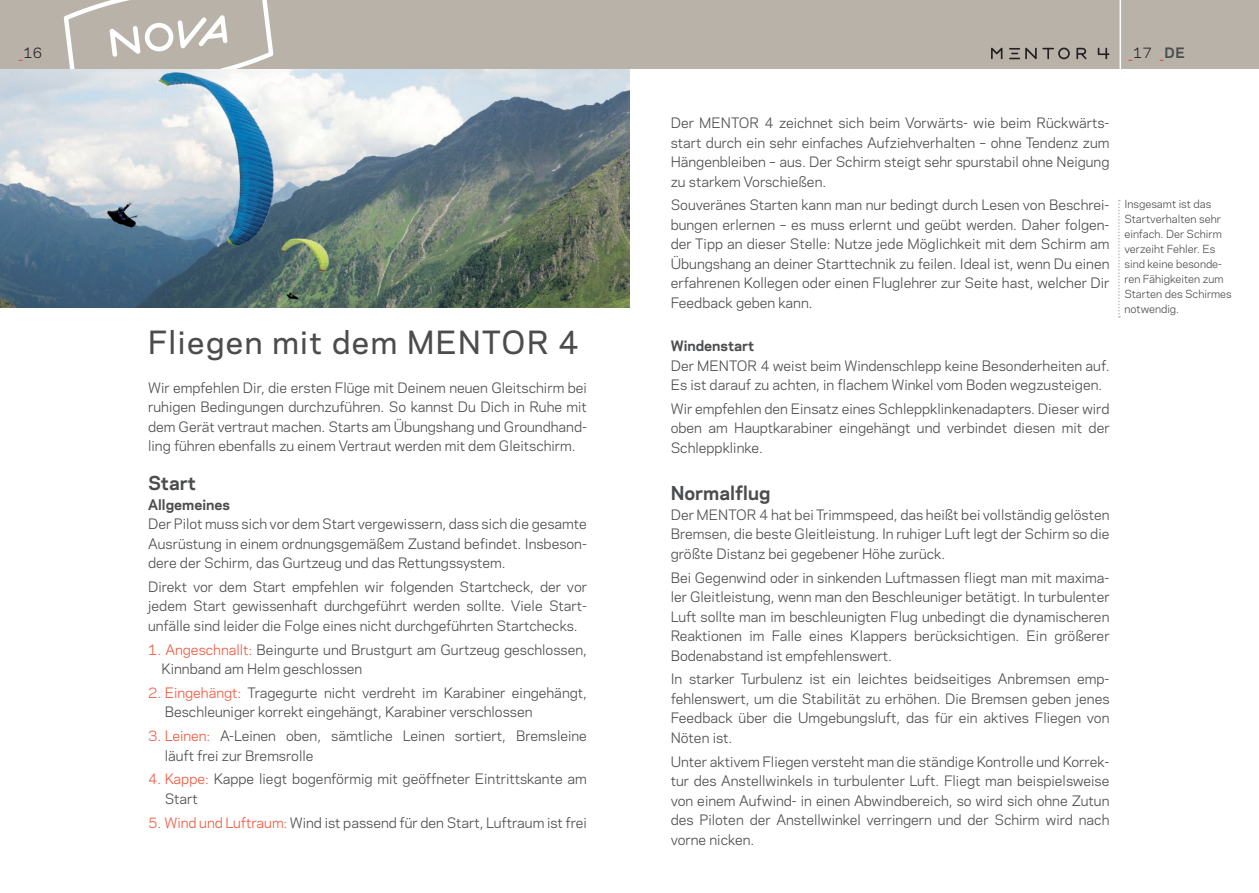
<style>
.page{position:relative;width:1259px;height:893px;background:#fff}
.page>*{position:absolute;margin:0;border:0;box-sizing:border-box;transform-origin:0 0}
.t1{font:500 30px "Galaxie Polaris";letter-spacing:.05em;color:#4b4c4d}
.t2{font:700 18px "Galaxie Polaris";color:#4b4c4d}
.t3{font:13.5px/19.5px "Galaxie Polaris";color:#4b4c4d;text-align:justify}
.t4{font:700 13.5px "Galaxie Polaris";color:#4b4c4d}
.t5{font:13.5px "Galaxie Polaris";color:#ee2d29}
.t6{font:13.5px "Galaxie Polaris";color:#231f20}
.t7{font:10.5px/15px "Galaxie Polaris";color:#4b4c4d}
.s1{color:#ee2d29}
.s2{color:#231f20}
.s3{font-weight:700;color:#4b4c4d}
.s4{color:#f0573d}
</style>
<div class="page">
<div style="left:0;top:0;width:1259px;height:69px;background:#b8b2a9"></div>
<svg style="left:991px;top:48px;width:95px;height:11px"></svg>
<svg style="left:1097px;top:48px;width:12px;height:11px"></svg>
<hr style="left:1119px;top:0;width:2px;height:69px;background:#fff">
<svg style="left:64px;top:0;width:209px;height:69px"></svg>
<svg style="left:1118px;top:200px;width:2px;height:118px"></svg>
<img style="left:0;top:69px;width:629px;height:239px">
<p class="t6" style="left:19px;top:43px;width:25px"><span class="s1">_</span>16</p>
<p class="t5" style="left:1128px;top:43px;width:58px">_<span class="s2">17</span> _<span class="s3">DE</span></p>
<h1 class="t1" style="left:148px;top:320px;width:432px">Fliegen mit dem MENTOR 4</h1>
<p class="t3" style="left:148px;top:377px;width:440px">Wir empfehlen Dir, die ersten Flüge mit Deinem neuen Gleitschirm bei ruhigen Bedingungen durchzuführen. So kannst Du Dich in Ruhe mit dem Gerät vertraut machen. Starts am Übungshang und Groundhand&shy;ling führen ebenfalls zu einem Vertraut werden mit dem Gleitschirm.</p>
<h2 class="t2" style="left:148px;top:470px;width:49px">Start</h2>
<p class="t4" style="left:148px;top:494px;width:83px">Allgemeines</p>
<p class="t3" style="left:148px;top:513px;width:440px">Der Pilot muss sich vor dem Start vergewissern, dass sich die gesamte Ausrüstung in einem ordnungsgemäßem Zustand befindet. Insbeson&shy;dere der Schirm, das Gurtzeug und das Rettungssystem.</p>
<p class="t3" style="left:148px;top:576px;width:440px">Direkt vor dem Start empfehlen wir folgenden Startcheck, der vor jedem Start gewissenhaft durchgeführt werden sollte. Viele Start&shy;unfälle sind leider die Folge eines nicht durchgeführten Startchecks.</p>
<p class="t3" style="left:161px;top:639px;width:427px;text-indent:-13px"><span class="s4">1. Angeschnallt:</span> Beingurte und Brustgurt am Gurtzeug geschlossen,<br>Kinnband am Helm geschlossen</p>
<p class="t3" style="left:165px;top:682px;width:424px;text-indent:-16px"><span class="s4">2. Eingehängt:</span> Tragegurte nicht verdreht im Karabiner eingehängt,<br>Beschleuniger korrekt eingehängt, Karabiner verschlossen</p>
<p class="t3" style="left:165px;top:725px;width:424px;text-indent:-16px"><span class="s4">3. Leinen:</span> A-Leinen oben, sämtliche Leinen sortiert, Bremsleine läuft frei zur Bremsrolle</p>
<p class="t3" style="left:165px;top:769px;width:424px;text-indent:-16px"><span class="s4">4. Kappe:</span> Kappe liegt bogenförmig mit geöffneter Eintrittskante am<br>Start</p>
<p class="t3" style="left:148px;top:812px;width:440px"><span class="s4">5. Wind und Luftraum:</span> Wind ist passend für den Start, Luftraum ist frei</p>
<p class="t3" style="left:670px;top:112px;width:440px">Der MENTOR 4 zeichnet sich beim Vorwärts- wie beim Rückwärts&shy;start durch ein sehr einfaches Aufziehverhalten – ohne Tendenz zum Hängenbleiben – aus. Der Schirm steigt sehr spurstabil ohne Neigung zu starkem Vorschießen.</p>
<p class="t3" style="left:670px;top:195px;width:440px">Souveränes Starten kann man nur bedingt durch Lesen von Beschrei&shy;bungen erlernen – es muss erlernt und geübt werden. Daher folgen&shy;der Tipp an dieser Stelle: Nutze jede Möglichkeit mit dem Schirm am Übungshang an deiner Starttechnik zu feilen. Ideal ist, wenn Du einen erfahrenen Kollegen oder einen Fluglehrer zur Seite hast, welcher Dir Feedback geben kann.</p>
<p class="t4" style="left:670px;top:336px;width:85px">Windenstart</p>
<p class="t3" style="left:670px;top:355px;width:440px">Der MENTOR 4 weist beim Windenschlepp keine Besonderheiten auf.<br>Es ist darauf zu achten, in flachem Winkel vom Boden wegzusteigen.</p>
<p class="t3" style="left:670px;top:398px;width:440px">Wir empfehlen den Einsatz eines Schleppklinkenadapters. Dieser wird oben am Hauptkarabiner eingehängt und verbindet diesen mit der Schleppklinke.</p>
<h2 class="t2" style="left:670px;top:480px;width:101px">Normalflug</h2>
<p class="t3" style="left:670px;top:504px;width:440px">Der MENTOR 4 hat bei Trimmspeed, das heißt bei vollständig gelösten Bremsen, die beste Gleitleistung. In ruhiger Luft legt der Schirm so die größte Distanz bei gegebener Höhe zurück.</p>
<p class="t3" style="left:670px;top:567px;width:440px">Bei Gegenwind oder in sinkenden Luftmassen fliegt man mit maxima&shy;ler Gleitleistung, wenn man den Beschleuniger betätigt. In turbulenter Luft sollte man im beschleunigten Flug unbedingt die dynamischeren Reaktionen im Falle eines Klappers berücksichtigen. Ein größerer Bodenabstand ist empfehlenswert.</p>
<p class="t3" style="left:670px;top:669px;width:440px">In starker Turbulenz ist ein leichtes beidseitiges Anbremsen emp&shy;fehlenswert, um die Stabilität zu erhöhen. Die Bremsen geben jenes Feedback über die Umgebungsluft, das für ein aktives Fliegen von Nöten ist.</p>
<p class="t3" style="left:670px;top:751px;width:440px">Unter aktivem Fliegen versteht man die ständige Kontrolle und Korrek&shy;tur des Anstellwinkels in turbulenter Luft. Fliegt man beispielsweise von einem Aufwind- in einen Abwindbereich, so wird sich ohne Zutun des Piloten der Anstellwinkel verringern und der Schirm wird nach vorne nicken.</p>
<p class="t7" style="left:1124px;top:196px;width:109px">Insgesamt ist das<br>Startverhalten sehr einfach. Der Schirm verzeiht Fehler. Es sind keine besonde&shy;ren Fähigkeiten zum<br>Starten des Schirmes notwendig.</p>
</div>
